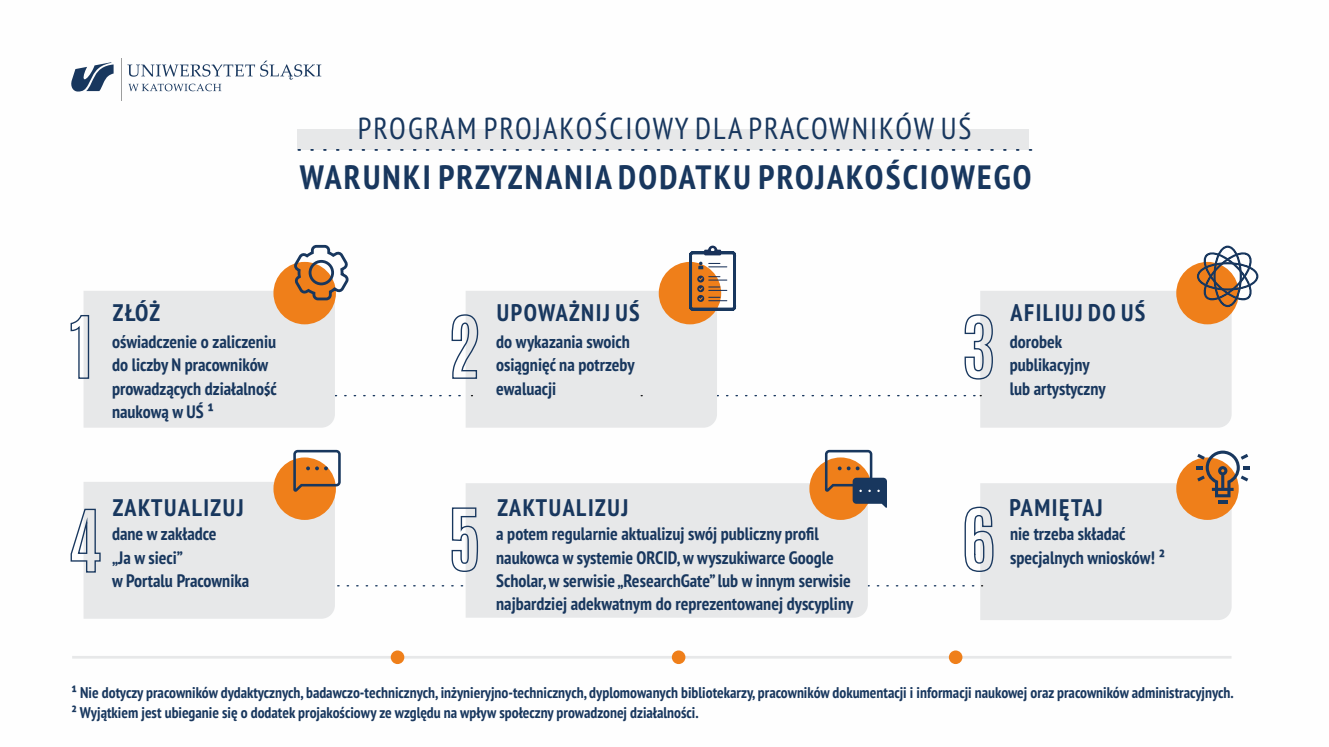
<style>
.page{position:relative;width:1329px;height:747px;background:#fff}
.page>*{position:absolute;margin:0;border:0;box-sizing:border-box;transform-origin:0 0}
.t1{font:700 condensed 33.75px "PT Sans";letter-spacing:.065em;color:#18375e}
.t2{font:condensed 30.38px "PT Sans";letter-spacing:.065em;color:#18375e}
.t3{font:700 condensed 24px "PT Sans";letter-spacing:.065em;color:#18375e}
.t4{font:700 condensed 18px/23.3px "PT Sans";color:#18375e}
.t5{font:700 condensed 15.5px/20.1px "PT Sans";color:#18375e}
</style>
<div class="page">
<hr style="left:72px;top:656px;width:1159px;height:3px;background:#e7e8e9">
<div style="left:391px;top:650px;width:13px;height:14px;background:#ef7f1a;border-radius:50%"></div>
<div style="left:672px;top:650px;width:13px;height:14px;background:#ef7f1a;border-radius:50%"></div>
<div style="left:949px;top:650px;width:13px;height:14px;background:#ef7f1a;border-radius:50%"></div>
<hr style="left:121px;top:59px;width:1px;height:42px;background:#9d9e9e">
<svg style="left:127px;top:61px;width:194px;height:30px"></svg>
<svg style="left:71px;top:62px;width:43px;height:30px"></svg>
<div style="left:297px;top:130px;width:732px;height:20px;background:#e7e8e9"></div>
<svg style="left:298px;top:149px;width:733px;height:2px"></svg>
<div style="left:479px;top:483px;width:345px;height:135px;background:#e7e8e9"></div>
<div style="left:809px;top:457px;width:63px;height:63px;background:#ef7f1a;border-radius:50%"></div>
<svg style="left:824px;top:449px;width:425px;height:171px"></svg>
<svg style="left:70px;top:244px;width:1189px;height:184px"></svg>
<svg style="left:70px;top:449px;width:409px;height:170px"></svg>
<h2 class="t2" style="left:358px;top:115px;width:615px">PROGRAM PROJAKOŚCIOWY DLA PRACOWNIKÓW UŚ</h2>
<h1 class="t1" style="left:300px;top:163px;width:733px">WARUNKI PRZYZNANIA DODATKU PROJAKOŚCIOWEGO</h1>
<h3 class="t3" style="left:113px;top:303px;width:49px">ZŁÓŻ</h3>
<p class="t4" style="left:112px;top:331px;width:166px">oświadczenie o zaliczeniu do liczby N pracowników prowadzących działalność naukową w UŚ ¹</p>
<h3 class="t3" style="left:113px;top:497px;width:132px">ZAKTUALIZUJ</h3>
<p class="t4" style="left:112px;top:524px;width:139px">dane w zakładce<br>„Ja w sieci”<br>w Portalu Pracownika</p>
<h3 class="t3" style="left:497px;top:303px;width:144px">UPOWAŻNIJ UŚ</h3>
<p class="t4" style="left:496px;top:331px;width:140px">do wykazania swoich osiągnięć na potrzeby ewaluacji</p>
<h3 class="t3" style="left:497px;top:497px;width:132px">ZAKTUALIZUJ</h3>
<p class="t4" style="left:496px;top:524px;width:359px">a potem regularnie aktualizuj swój publiczny profil naukowca w systemie ORCID,w wyszukiwarce Google Scholar,w serwisie „ResearchGate” lub w innym serwisie najbardziej adekwatnym do reprezentowanej dyscypliny</p>
<h3 class="t3" style="left:1010px;top:303px;width:136px">AFILIUJ DO UŚ</h3>
<p class="t4" style="left:1010px;top:331px;width:97px">dorobek publikacyjny lub artystyczny</p>
<h3 class="t3" style="left:1009px;top:497px;width:95px">PAMIĘTAJ</h3>
<p class="t4" style="left:1010px;top:524px;width:156px">nie trzeba składać specjalnych wniosków! ²</p>
<p class="t5" style="left:72px;top:684px;width:1163px">¹ Nie dotyczy pracowników dydaktycznych, badawczo-technicznych, inżynieryjno-technicznych, dyplomowanych bibliotekarzy, pracowników dokumentacji i informacji naukowej oraz pracowników administracyjnych.<br>² Wyjątkiem jest ubieganie się o dodatek projakościowy ze względu na wpływ społeczny prowadzonej działalności.</p>
</div>
